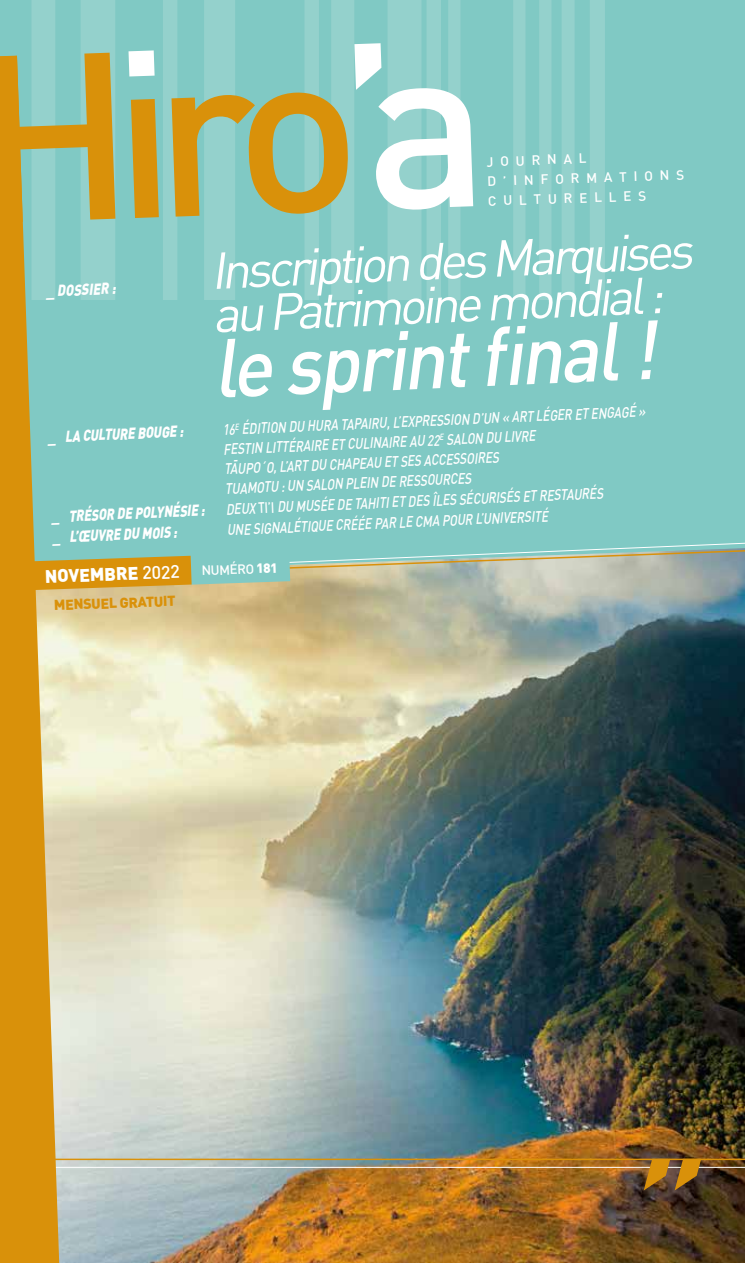
<style>
.page{position:relative;width:745px;height:1263px;background:#fff}
.page>*{position:absolute;margin:0;border:0;box-sizing:border-box;transform-origin:0 0}
.t1{font:italic 500 81.9px "DIN";color:#fff;scale:.91 1}
.t2{font:italic 50.85px/43.3px "DIN";color:#fff}
.t3{font:900 18px "DIN";color:#fff}
.t4{font:italic 900 15.75px "DIN";color:#fff;scale:.79 1}
.t5{font:italic 900 15.75px "DIN";color:#fff;scale:.81 1}
.t6{font:italic 500 15px/20.2px "DIN";color:#fff;scale:.79 1}
.t7{font:900 14.25px "DIN";color:#d9910a}
.t8{font:500 13.5px/19.6px "DIN";color:#fff}
.s1{font-style:normal}
.s2{font-weight:500}
.s3{font-weight:500;font-size:13.35px}
.s4{font-size:13.35px}
</style>
<div class="page">
<img style="left:59px;top:590px;width:685px;height:673px">
<div style="left:59px;top:0;width:685px;height:541px;background:#80c9c4"></div>
<img style="left:0;top:0;width:622px;height:300px">
<hr style="left:0;top:1158px;width:744px;height:2px;background:#d9910a">
<hr style="left:0;top:1167px;width:744px;height:1px;background:#fff">
<svg style="left:643px;top:1160px;width:57px;height:30px;background:#99691f"></svg>
<svg style="left:59px;top:541px;width:685px;height:49px;background:#a8bc9f"></svg>
<svg style="left:0;top:53px;width:348px;height:170px;background:#a5b681"></svg>
<svg style="left:354px;top:43px;width:119px;height:167px"></svg>
<svg style="left:128px;top:50px;width:26px;height:26px"></svg>
<svg style="left:0;top:56px;width:59px;height:1207px;background:#c8a748"></svg>
<svg style="left:224px;top:423px;width:15px;height:12px"></svg>
<svg style="left:440px;top:434px;width:4px;height:6px"></svg>
<p class="t8" style="left:486px;top:153px;width:198px;rotate:-2deg">J O U R N A L<br>D ’ I N F O R M A T I O N S<br>C U L T U R E L L E S</p>
<p class="t5" style="left:46px;top:284px;width:87px;rotate:-2deg">_ DOSSIER :</p>
<p class="t4" style="left:48px;top:430px;width:172px;rotate:-2deg">_ LA CULTURE BOUGE :</p>
<p class="t4" style="left:51px;top:509px;width:195px;rotate:-2deg">_ TRÉSOR DE POLYNÉSIE :</p>
<p class="t4" style="left:52px;top:530px;width:159px;rotate:-2deg">_ L’ŒUVRE DU MOIS :</p>
<h2 class="t2" style="left:210px;top:253px;width:483px;rotate:-2deg">Inscription des Marquises au Patrimoine mondial :</h2>
<h1 class="t1" style="left:211px;top:338px;width:487px;rotate:-3deg">le sprint fi nal !</h1>
<p class="t6" style="left:222px;top:419px;width:536px;text-indent:19px;rotate:-2deg">ÉDITION DU HURA TAPAIRU, L’EXPRESSION D’UN « ART LÉGER ET ENGAGÉ »<br>FESTIN LITTÉRAIRE ET CULINAIRE AU 22 SALON DU LIVRE</p>
<p class="t6" style="left:224px;top:459px;width:349px;rotate:-2deg">TAUPO´O, L’ART DU CHAPEAU ET SES ACCESSOIRES</p>
<p class="t6" style="left:223px;top:447px;width:313px;line-height:27.8px;text-indent:8px;rotate:-2deg">-<br>TUAMOTU : UN SALON PLEIN DE RESSOURCES</p>
<p class="t6" style="left:225px;top:499px;width:479px;rotate:-2deg">DEUX <span class="s1">TI’I</span> DU MUSÉE DE TAHITI ET DES ÎLES SÉCURISÉS ET RESTAURÉS</p>
<p class="t6" style="left:226px;top:519px;width:408px;rotate:-2deg">UNE SIGNALÉTIQUE CRÉÉE PAR LE CMA POUR L’UNIVERSITÉ</p>
<p class="t3" style="left:45px;top:568px;width:234px;rotate:-2deg">NOVEMBRE <span class="s2">2022</span> <span class="s3">NUMÉRO</span> <span class="s4">181</span></p>
<p class="t7" style="left:54px;top:599px;width:123px;rotate:-2deg">MENSUEL GRATUIT</p>
</div>
